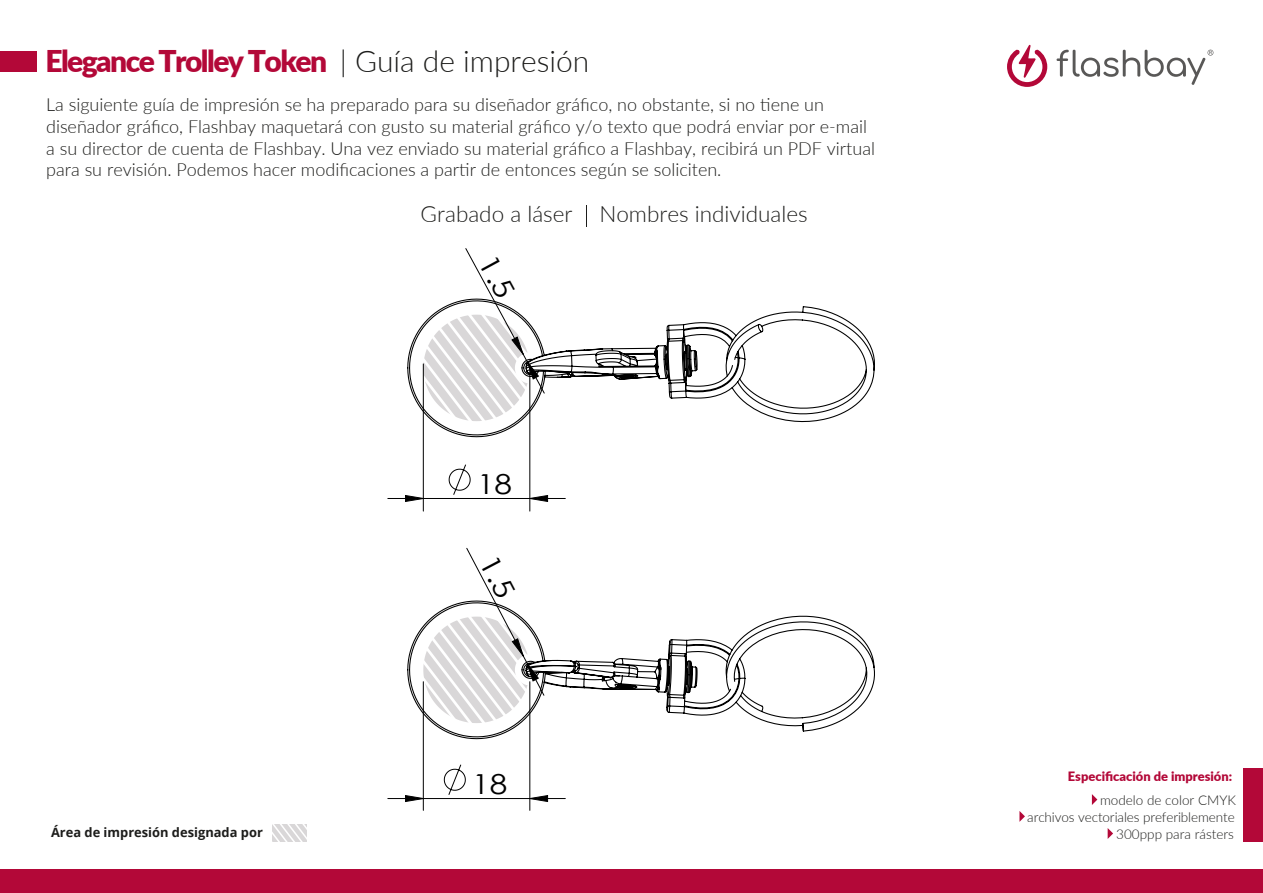
<style>
.page{position:relative;width:1263px;height:893px;background:#fff}
.page>*{position:absolute;margin:0;border:0;box-sizing:border-box;transform-origin:0 0}
.t1{font:900 30px "Lato";letter-spacing:-.055em;color:#b30838}
.t2{font:27.6px "Century Gothic";color:#000;scale:1.15 1}
.t3{font:300 22.5px "Lato";color:#1d1d1b}
.t4{font:300 18px/21.6px "Lato";color:#1d1d1b}
.t5{font:300 13.5px/17.2px "Lato";letter-spacing:-.005em;color:#1d1d1b;text-align:right}
.t6{font:700 12.9px "Open Sans";color:#1d1d1b}
.t7{font:900 12.9px "Lato";color:#b30838}
.s1{font-weight:300;color:#1d1d1b}
</style>
<div class="page">
<svg style="left:273px;top:824px;width:34px;height:17px"></svg>
<svg style="left:586px;top:205px;width:1px;height:21px"></svg>
<hr style="left:423px;top:364px;width:1px;height:147px;background:#000">
<hr style="left:529px;top:364px;width:1px;height:147px;background:#000">
<hr style="left:388px;top:498px;width:35px;height:1px;background:#000">
<hr style="left:530px;top:498px;width:35px;height:1px;background:#000">
<svg style="left:405px;top:464px;width:143px;height:38px"></svg>
<hr style="left:423px;top:682px;width:1px;height:128px;background:#000">
<hr style="left:529px;top:682px;width:1px;height:128px;background:#000">
<hr style="left:388px;top:798px;width:35px;height:1px;background:#000">
<hr style="left:530px;top:798px;width:35px;height:1px;background:#000">
<svg style="left:405px;top:764px;width:143px;height:38px"></svg>
<svg style="left:407px;top:306px;width:468px;height:138px"></svg>
<svg style="left:407px;top:615px;width:468px;height:142px"></svg>
<div style="left:1px;top:869px;width:1262px;height:24px;background:#b30838"></div>
<svg style="left:1007px;top:44px;width:40px;height:43px"></svg>
<svg style="left:1057px;top:50px;width:156px;height:35px"></svg>
<div style="left:0;top:51px;width:37px;height:21px;background:#b30838"></div>
<div style="left:1244px;top:768px;width:19px;height:73px;background:#b30838"></div>
<svg style="left:1092px;top:794px;width:5px;height:11px"></svg>
<svg style="left:1020px;top:811px;width:5px;height:11px"></svg>
<svg style="left:1108px;top:828px;width:5px;height:11px"></svg>
<svg style="left:423px;top:248px;width:122px;height:173px"></svg>
<svg style="left:423px;top:547px;width:122px;height:176px"></svg>
<h1 class="t1" style="left:45px;top:38px;width:545px">Elegance Trolley Token <span class="s1">| Guía de impresión</span></h1>
<p class="t4" style="left:46px;top:93px;width:830px">La siguiente guía de impresión se ha preparado para su diseñador gráfico, no obstante, si no tiene un diseñador gráfico, Flashbay maquetará con gusto su material gráfico y/o texto que podrá enviar por e-mail a su director de cuenta de Flashbay. Una vez enviado su material gráfico a Flashbay, recibirá un PDF virtual para su revisión. Podemos hacer modificaciones a partir de entonces según se soliciten.</p>
<p class="t3" style="left:421px;top:198px;width:389px">Grabado a láser Nombres individuales</p>
<h2 class="t2" style="left:477px;top:465px;width:32px">18</h2>
<p class="t6" style="left:51px;top:823px;width:213px">Área de impresión designada por</p>
<h2 class="t2" style="left:472px;top:765px;width:32px">18</h2>
<p class="t7" style="left:1068px;top:767px;width:166px">Especificación de impresión:</p>
<p class="t5" style="left:1027px;top:790px;width:210px">modelo de color CMYK<br>archivos vectoriales preferiblemente<br>300ppp para rásters</p>
</div>
